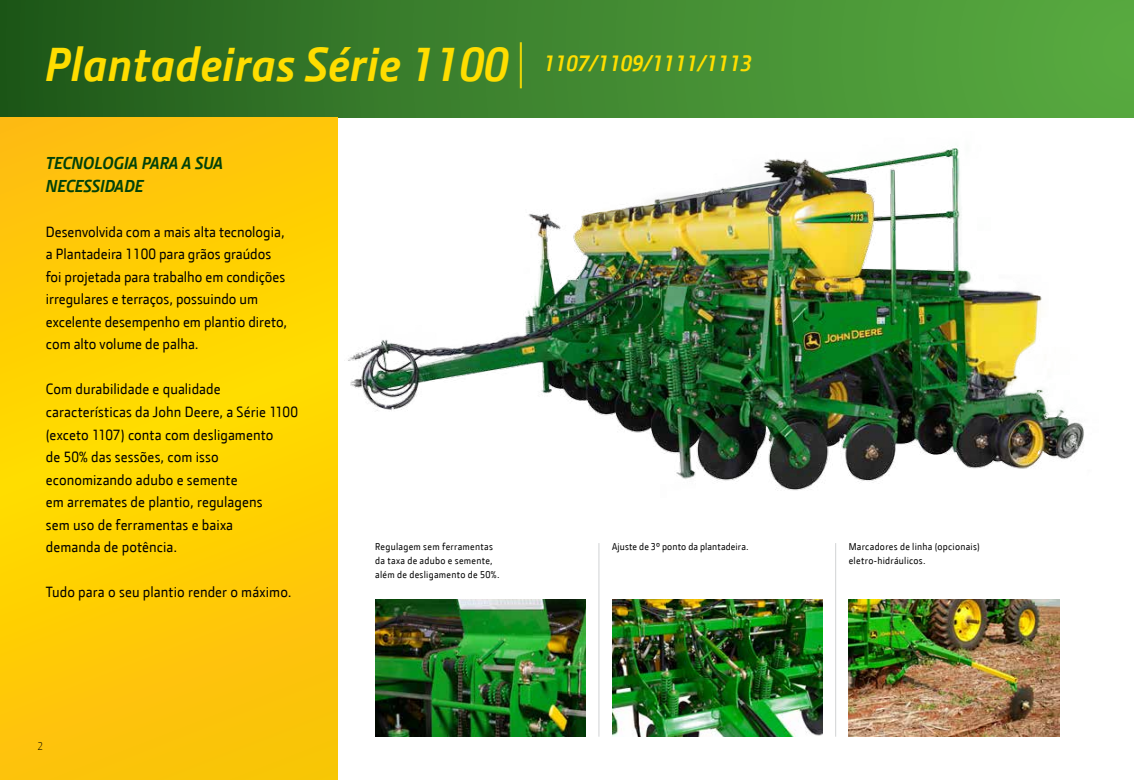
<style>
.page{position:relative;width:1134px;height:780px;background:#fff}
.page>*{position:absolute;margin:0;border:0;box-sizing:border-box;transform-origin:0 0}
.t1{font:italic 700 48.25px "JD Sans";color:#fd0}
.t2{font:italic 700 17.5px/22.5px "JD Sans";color:#004109}
.t3{font:15px/22.5px "JD Sans";color:#000}
.t4{font:300 11.25px "JD Sans";color:#000}
.t5{font:10px/13.8px "JD Sans";letter-spacing:.025em;color:#000}
.s1{font-weight:300;font-style:normal}
</style>
<div class="page">
<hr style="left:1133px;top:116px;width:1px;height:399px;background:#d1d3d4">
<div style="left:0;top:0;width:1134px;height:118px;background:linear-gradient(to right,#215b1c,#5cae43)"></div>
<svg style="left:0;top:118px;width:337px;height:662px;background:#fecd04"></svg>
<img style="left:849px;top:599px;width:210px;height:137px">
<img style="left:612px;top:599px;width:210px;height:137px">
<img style="left:375px;top:599px;width:211px;height:137px">
<img style="left:337px;top:132px;width:747px;height:394px">
<hr style="left:599px;top:543px;width:1px;height:193px;background:#d1d3d4">
<hr style="left:835px;top:543px;width:1px;height:193px;background:#d1d3d4">
<h1 class="t1" style="left:45px;top:37px;width:708px">PLANTADEIRAS SÉRIE 1100<span class="s1">|</span> <sup>1107/1109/1111/1113</sup></h1>
<p class="t2" style="left:46px;top:152px;width:179px">TECNOLOGIA PARA A SUA<br>NECESSIDADE</p>
<p class="t3" style="left:46px;top:220px;width:243px">Desenvolvida com a mais alta tecnologia, a Plantadeira 1100 para grãos graúdos foi projetada para trabalho em condições irregulares e terraços, possuindo um excelente desempenho em plantio direto, com alto volume de palha.</p>
<p class="t3" style="left:46px;top:377px;width:254px">Com durabilidade e qualidade características da John Deere, a Série 1100 (exceto 1107) conta com desligamento<br>de 50% das sessões, com isso economizando adubo e semente<br>em arremates de plantio, regulagens<br>sem uso de ferramentas e baixa<br>demanda de potência.</p>
<p class="t3" style="left:46px;top:580px;width:247px">Tudo para o seu plantio render o máximo.</p>
<p class="t4" style="left:38px;top:740px;width:7px">2</p>
<p class="t5" style="left:375px;top:539px;width:126px">Regulagem sem ferramentas da taxa de adubo e semente, além de desligamento de 50%.</p>
<p class="t5" style="left:612px;top:539px;width:138px">Ajuste de 3º ponto da plantadeira.</p>
<p class="t5" style="left:849px;top:539px;width:132px">Marcadores de linha (opcionais) eletro-hidráulicos.</p>
</div>
